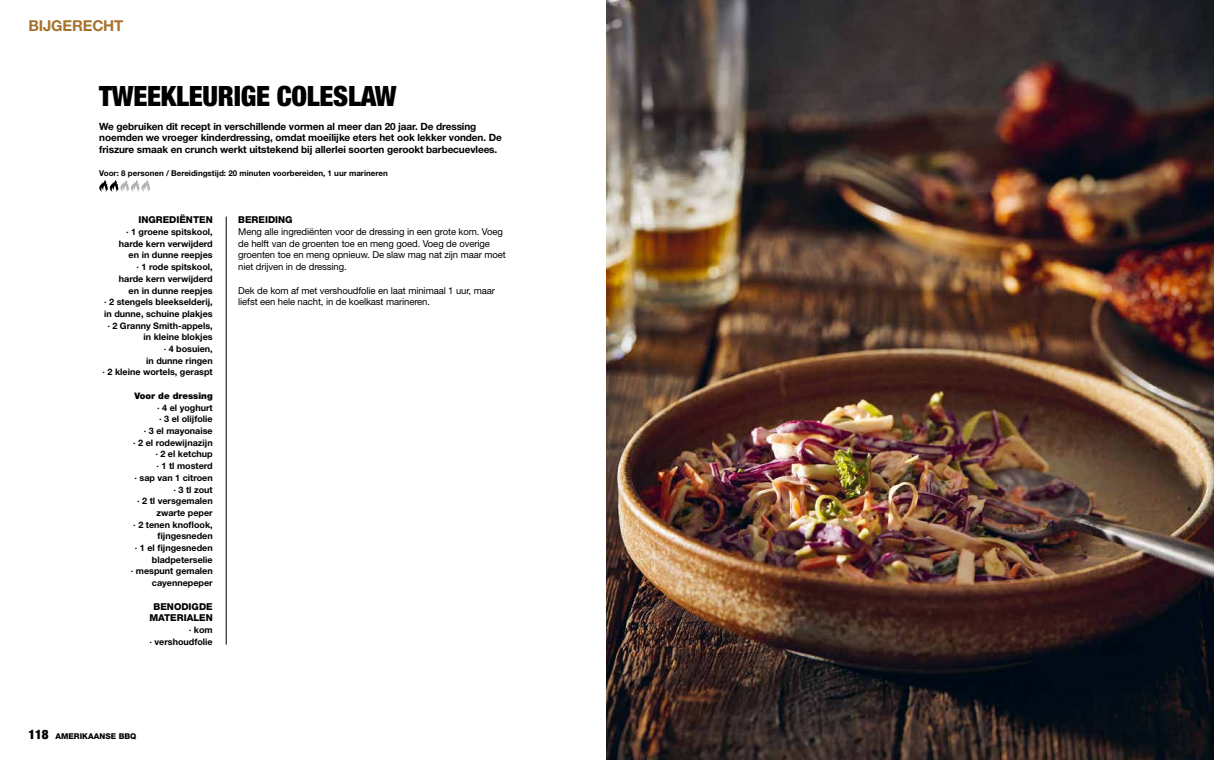
<style>
.page{position:relative;width:1214px;height:760px;background:#fff}
.page>*{position:absolute;margin:0;border:0;box-sizing:border-box;transform-origin:0 0}
.t1{font:900 condensed 28px "Helvetica Neue LT Std";letter-spacing:-.01em;color:#000}
.t2{font:700 15px "Helvetica Neue LT Std";letter-spacing:-.01em;color:#a6722c}
.t3{font:700 10px/11.7px "Helvetica Neue LT Std";letter-spacing:-.01em;color:#000}
.t4{font:9.5px/11.7px "Helvetica Neue LT Std";letter-spacing:-.01em;color:#000}
.t5{font:800 9.5px/11.7px "Helvetica Neue LT Std";color:#000;text-align:center}
.t6{font:700 9px/11.7px "Helvetica Neue LT Std";color:#000;text-align:right}
.t7{font:900 9px "Helvetica Neue LT Std";color:#000}
.t8{font:700 8px "Helvetica Neue LT Std";color:#000}
.t9{font:800 8px "Helvetica Neue LT Std";color:#000}
.s1{font-weight:900;font-stretch:condensed;font-size:13px}
</style>
<div class="page">
<img style="left:607px;top:0;width:606px;height:760px">
<hr style="left:226px;top:216px;width:1px;height:428px;background:#000">
<svg style="left:99px;top:180px;width:51px;height:12px"></svg>
<h2 class="t2" style="left:28px;top:17px;width:97px">BIJGERECHT</h2>
<h1 class="t1" style="left:99px;top:79px;width:299px">TWEEKLEURIGE COLESLAW</h1>
<p class="t3" style="left:99px;top:120px;width:404px">We gebruiken dit recept in verschillende vormen al meer dan 20 jaar. De dressing noemden we vroeger kinderdressing, omdat moeilijke eters het ook lekker vonden. De friszure smaak en crunch werkt uitstekend bij allerlei soorten gerookt barbecuevlees.</p>
<p class="t8" style="left:99px;top:168px;width:290px">Voor: 8 personen / Bereidingstijd: 20 minuten voorbereiden, 1 uur marineren</p>
<p class="t5" style="left:138px;top:214px;width:76px">INGREDIËNTEN</p>
<p class="t6" style="left:102px;top:226px;width:112px">∙ 1 groene spitskool, harde kern verwijderd<br>en in dunne reepjes<br>∙ 1 rode spitskool,<br>harde kern verwijderd<br>en in dunne reepjes<br>∙ 2 stengels bleekselderij, in dunne, schuine plakjes ∙ 2 Granny Smith-appels, in kleine blokjes<br>∙ 4 bosuien,<br>in dunne ringen<br>∙ 2 kleine wortels, geraspt</p>
<p class="t7" style="left:134px;top:390px;width:80px">Voor de dressing</p>
<p class="t6" style="left:131px;top:401px;width:83px">∙ 4 el yoghurt<br>∙ 3 el olijfolie<br>∙ 3 el mayonaise<br>∙ 2 el rodewijnazijn ∙ 2 el ketchup<br>∙ 1 tl mosterd<br>∙ sap van 1 citroen ∙ 3 tl zout<br>∙ 2 tl versgemalen zwarte peper<br>∙ 2 tenen knoflook, fijngesneden<br>∙ 1 el fijngesneden bladpeterselie<br>∙ mespunt gemalen cayennepeper</p>
<p class="t5" style="left:149px;top:600px;width:65px">BENODIGDE<br>MATERIALEN</p>
<p class="t6" style="left:149px;top:623px;width:65px">∙ kom<br>∙ vershoudfolie</p>
<p class="t5" style="left:238px;top:214px;width:56px">BEREIDING</p>
<p class="t4" style="left:238px;top:226px;width:269px">Meng alle ingrediënten voor de dressing in een grote kom. Voeg de helft van de groenten toe en meng goed. Voeg de overige groenten toe en meng opnieuw. De slaw mag nat zijn maar moet niet drijven in de dressing.</p>
<p class="t4" style="left:238px;top:284px;width:258px">Dek de kom af met vershoudfolie en laat minimaal 1 uur, maar liefst een hele nacht, in de koelkast marineren.</p>
<p class="t9" style="left:28px;top:731px;width:110px"><span class="s1">118</span> AMERIKAANSE BBQ</p>
</div>
